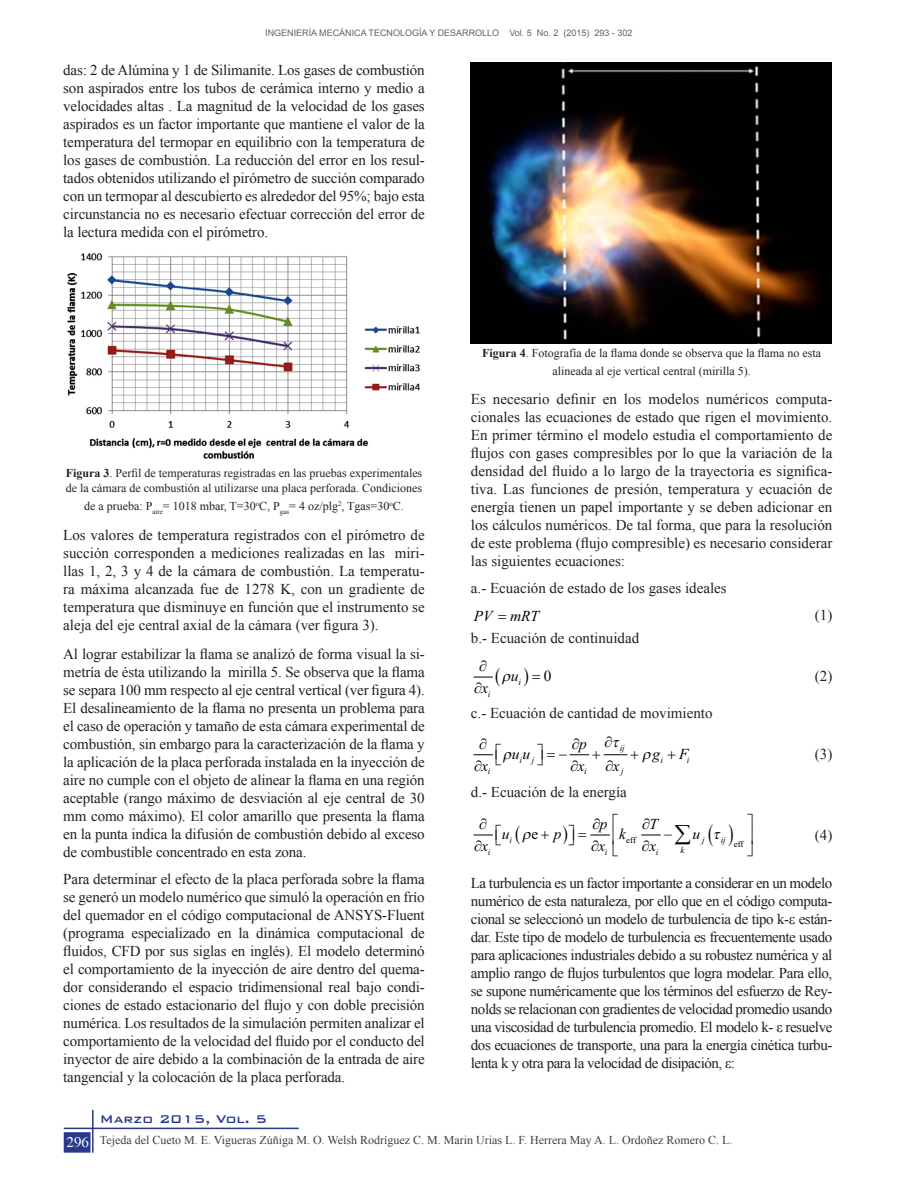
<style>
.page{position:relative;width:918px;height:1188px;background:#fff}
.page>*{position:absolute;margin:0;border:0;box-sizing:border-box;transform-origin:0 0}
.t1{font:italic 15.3px/21.6px "Times New Roman";color:#000}
.t2{font:15.3px "Times New Roman";color:#000}
.t3{font:15px/18px "Times New Roman";color:#231f20;text-align:justify}
.t4{font:500 15px "Bank Gothic BT";color:#27398a}
.t5{font:15px "Times";color:#fff}
.t6{font:12px/14.4px "Times New Roman";color:#231f20}
.address{font:12px "Times New Roman";color:#3e3e3f}
.Normal_somim{font:9px "Arial";color:#636366}
.t7{font:italic 8.85px "Times New Roman";color:#000}
.t8{font:8.85px "Times New Roman";letter-spacing:-.01em;color:#000}
.s1{font-weight:700}
</style>
<div class="page">
<div style="left:64px;top:1132px;width:27px;height:21px;background:#27398a;border:2px solid #27398a"></div>
<hr style="left:92px;top:1110px;width:2px;height:43px;background:#27398a">
<hr style="left:64px;top:1128px;width:235px;height:1px;background:#27398a">
<img style="left:67px;top:253px;width:354px;height:206px">
<img style="left:471px;top:63px;width:361px;height:280px">
<svg style="left:641px;top:835px;width:20px;height:1px"></svg>
<svg style="left:473px;top:676px;width:20px;height:2px"></svg>
<svg style="left:473px;top:754px;width:20px;height:2px"></svg>
<svg style="left:473px;top:834px;width:20px;height:2px"></svg>
<svg style="left:590px;top:834px;width:20px;height:2px"></svg>
<svg style="left:569px;top:754px;width:59px;height:2px"></svg>
<p class="Normal_somim" style="left:265px;top:27px;width:369px">INGENIERÍA MECÁNICA TECNOLOGÍA Y DESARROLLO Vol. 5 No. 2 (2015) 293 - 302</p>
<p class="t3" style="left:63px;top:61px;width:363px">das: 2 de Alúmina y 1 de Silimanite. Los gases de combustión son aspirados entre los tubos de cerámica interno y medio a velocidades altas . La magnitud de la velocidad de los gases aspirados es un factor importante que mantiene el valor de la temperatura del termopar en equilibrio con la temperatura de los gases de combustión. La reducción del error en los resul&shy;tados obtenidos utilizando el pirómetro de succión comparado con un termopar al descubierto es alrededor del 95%; bajo esta circunstancia no es necesario efectuar corrección del error de la lectura medida con el pirómetro.</p>
<p class="t6" style="left:66px;top:466px;width:358px"><span class="s1">Figura 3</span>. Perfil de temperaturas registradas en las pruebas experimentales de la cámara de combustión al utilizarse una placa perforada. Condiciones</p>
<p class="t6" style="left:84px;top:498px;width:321px">de a prueba: P<sub>aire</sub>= 1018 mbar, T=30<sup>o</sup>C, P<sub>gas</sub>= 4 oz/plg<sup>2</sup>, Tgas=30<sup>o</sup>C.</p>
<p class="t3" style="left:63px;top:526px;width:363px">Los valores de temperatura registrados con el pirómetro de succión corresponden a mediciones realizadas en las miri&shy;llas 1, 2, 3 y 4 de la cámara de combustión. La temperatu&shy;ra máxima alcanzada fue de 1278 K, con un gradiente de temperatura que disminuye en función que el instrumento se aleja del eje central axial de la cámara (ver figura 3).</p>
<p class="t3" style="left:63px;top:645px;width:363px">Al lograr estabilizar la flama se analizó de forma visual la si&shy;metría de ésta utilizando la mirilla 5. Se observa que la flama se separa 100 mm respecto al eje central vertical (ver figura 4).<br>El desalineamiento de la flama no presenta un problema para el caso de operación y tamaño de esta cámara experimental de combustión, sin embargo para la caracterización de la flama y la aplicación de la placa perforada instalada en la inyección de aire no cumple con el objeto de alinear la flama en una región aceptable (rango máximo de desviación al eje central de 30 mm como máximo). El color amarillo que presenta la flama en la punta indica la difusión de combustión debido al exceso de combustible concentrado en esta zona.</p>
<p class="t3" style="left:63px;top:870px;width:363px">Para determinar el efecto de la placa perforada sobre la flama se generó un modelo numérico que simuló la operación en frío del quemador en el código computacional de ANSYS-Fluent (programa especializado en la dinámica computacional de fluidos, CFD por sus siglas en inglés). El modelo determinó el comportamiento de la inyección de aire dentro del quema&shy;dor considerando el espacio tridimensional real bajo condi&shy;ciones de estado estacionario del flujo y con doble precisión numérica. Los resultados de la simulación permiten analizar el comportamiento de la velocidad del fluido por el conducto del inyector de aire debido a la combinación de la entrada de aire tangencial y la colocación de la placa perforada.</p>
<p class="t4" style="left:100px;top:1110px;width:169px">Marzo 2015, Vol. 5</p>
<p class="t6" style="left:482px;top:344px;width:341px;line-height:18px;text-align:center"><span class="s1">Figura 4</span>. Fotografía de la flama donde se observa que la flama no esta alineada al eje vertical central (mirilla 5).</p>
<p class="t3" style="left:471px;top:390px;width:363px">Es necesario definir en los modelos numéricos computa&shy;cionales las ecuaciones de estado que rigen el movimiento.<br>En primer término el modelo estudia el comportamiento de flujos con gases compresibles por lo que la variación de la densidad del fluido a lo largo de la trayectoria es significa&shy;tiva. Las funciones de presión, temperatura y ecuación de energía tienen un papel importante y se deben adicionar en los cálculos numéricos. De tal forma, que para la resolución de este problema (flujo compresible) es necesario considerar las siguientes ecuaciones:</p>
<p class="t3" style="left:471px;top:579px;width:257px">a.- Ecuación de estado de los gases ideales</p>
<p class="t1" style="left:474px;top:605px;width:67px">PV mRT</p>
<p class="t3" style="left:815px;top:606px;width:19px">(1)</p>
<p class="t3" style="left:471px;top:629px;width:170px">b.- Ecuación de continuidad</p>
<p class="t1" style="left:474px;top:655px;width:16px;text-align:center">∂ ∂x</p>
<p class="t2" style="left:544px;top:665px;width:9px">0</p>
<p class="t3" style="left:815px;top:666px;width:19px">(2)</p>
<p class="t3" style="left:471px;top:704px;width:243px">c.- Ecuación de cantidad de movimiento</p>
<p class="t1" style="left:474px;top:733px;width:16px;text-align:center">∂ ∂x</p>
<p class="t1" style="left:570px;top:733px;width:18px">∂p ∂x</p>
<p class="t1" style="left:604px;top:730px;width:17px;line-height:23.5px">∂ ∂x</p>
<p class="t1" style="left:511px;top:665px;width:9px">u</p>
<p class="t7" style="left:519px;top:676px;width:4px">i</p>
<p class="t7" style="left:488px;top:688px;width:4px">i</p>
<p class="t7" style="left:620px;top:742px;width:6px">ij</p>
<p class="t7" style="left:621px;top:765px;width:4px">j</p>
<p class="t1" style="left:512px;top:742px;width:20px">uu</p>
<p class="t1" style="left:653px;top:742px;width:37px">g F</p>
<p class="t7" style="left:661px;top:753px;width:4px">i</p>
<p class="t7" style="left:687px;top:753px;width:4px">i</p>
<p class="t3" style="left:815px;top:745px;width:19px">(3)</p>
<p class="t7" style="left:519px;top:753px;width:16px">i j</p>
<p class="t7" style="left:488px;top:765px;width:4px">i</p>
<p class="t7" style="left:584px;top:765px;width:4px">i</p>
<p class="t3" style="left:471px;top:783px;width:157px">d.- Ecuación de la energía</p>
<p class="t1" style="left:474px;top:813px;width:16px;text-align:center">∂ ∂x</p>
<p class="t1" style="left:591px;top:813px;width:18px">∂p ∂x</p>
<p class="t1" style="left:642px;top:813px;width:18px">∂T ∂x</p>
<p class="t1" style="left:664px;top:823px;width:38px">−∑u</p>
<p class="t1" style="left:502px;top:823px;width:9px">u</p>
<p class="t1" style="left:554px;top:823px;width:9px">p</p>
<p class="t1" style="left:619px;top:823px;width:8px">k</p>
<p class="t3" style="left:815px;top:825px;width:19px">(4)</p>
<p class="t3" style="left:471px;top:874px;width:363px">La turbulencia es un factor importante a considerar en un modelo numérico de esta naturaleza, por ello que en el código computa&shy;cional se seleccionó un modelo de turbulencia de tipo k- están&shy;dar. Este tipo de modelo de turbulencia es frecuentemente usado para aplicaciones industriales debido a su robustez numérica y al amplio rango de flujos turbulentos que logra modelar. Para ello, se supone numéricamente que los términos del esfuerzo de Rey&shy;nolds se relacionan con gradientes de velocidad promedio usando una viscosidad de turbulencia promedio. El modelo k- ε resuelve dos ecuaciones de transporte, una para la energía cinética turbu&shy;lenta k y otra para la velocidad de disipación, ε:</p>
<p class="t2" style="left:531px;top:823px;width:8px">e</p>
<p class="t8" style="left:626px;top:834px;width:11px">eff</p>
<p class="t7" style="left:509px;top:834px;width:4px">i</p>
<p class="t7" style="left:702px;top:834px;width:4px">j</p>
<p class="t7" style="left:721px;top:834px;width:6px">ij</p>
<p class="t8" style="left:734px;top:838px;width:11px">eff</p>
<p class="t7" style="left:681px;top:844px;width:5px">k</p>
<p class="t7" style="left:488px;top:846px;width:4px">i</p>
<p class="t7" style="left:605px;top:846px;width:4px">i</p>
<p class="t7" style="left:656px;top:846px;width:4px">i</p>
<p class="t5" style="left:67px;top:1134px;width:24px">296</p>
<p class="address" style="left:100px;top:1132px;width:634px">Tejeda del Cueto M. E. Vigueras Zúñiga M. O. Welsh Rodríguez C. M. Marin Urias L. F. Herrera May A. L. Ordoñez Romero C. L.</p>
</div>
